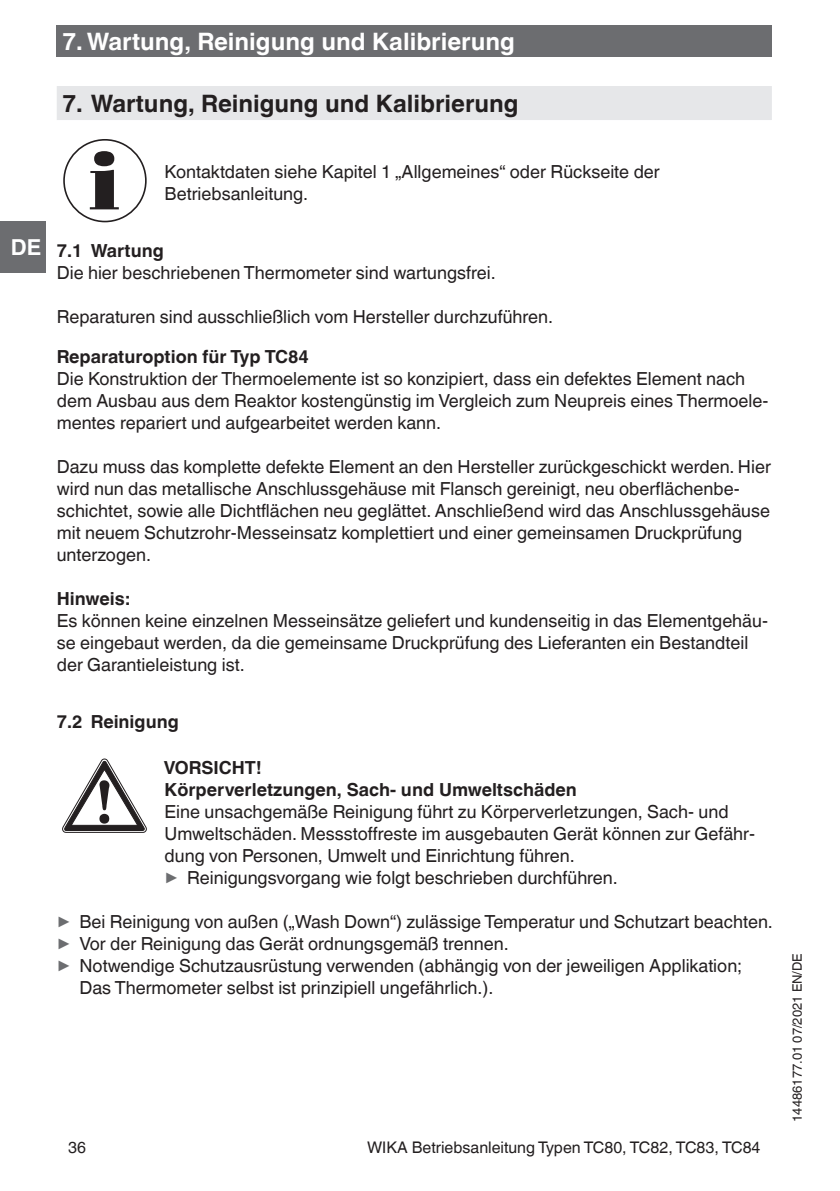
<style>
.page{position:relative;width:840px;height:1191px;background:#fff}
.page>*{position:absolute;margin:0;border:0;box-sizing:border-box;transform-origin:0 0}
.t1{font:700 24px "Helvetica World";color:#fff}
.t2{font:700 24px "Helvetica World";color:#231f20}
.t3{font:700 22px "Helvetica World";color:#fff}
.t4{font:18px/22px "Helvetica World";color:#231f20}
.t5{font:700 18px/22px "Helvetica World";color:#231f20}
.t6{font:16px "Helvetica World";color:#231f20}
.t7{font:13px "Helvetica World";color:#231f20}
.s1{font-size:17.6px;color:#6c6d70}
</style>
<div class="page">
<div style="left:57px;top:26px;width:714px;height:31px;background:#6c6d70"></div>
<div style="left:0;top:221px;width:45px;height:51px;background:#6c6d70"></div>
<div style="left:57px;top:86px;width:714px;height:34px;background:#e6e7e9"></div>
<svg style="left:90px;top:151px;width:29px;height:58px"></svg>
<div style="left:63px;top:139px;width:84px;height:83px;border:2px solid #231f20;border-radius:50%"></div>
<svg style="left:62px;top:759px;width:84px;height:73px"></svg>
<h1 class="t1" style="left:62px;top:27px;width:453px">7. Wartung, Reinigung und Kalibrierung</h1>
<h1 class="t2" style="left:62px;top:89px;width:457px">7. Wartung, Reinigung und Kalibrierung</h1>
<p class="t3" style="left:11px;top:234px;width:32px">DE</p>
<p class="t4" style="left:164px;top:160px;width:496px">Kontaktdaten siehe Kapitel 1 „Allgemeines“ oder Rückseite der<br>Betriebsanleitung.</p>
<p class="t5" style="left:57px;top:239px;width:108px">7.1 Wartung</p>
<p class="t4" style="left:57px;top:261px;width:440px">Die hier beschriebenen Thermometer sind wartungsfrei.</p>
<p class="t4" style="left:57px;top:305px;width:497px">Reparaturen sind ausschließlich vom Hersteller durchzuführen.</p>
<p class="t5" style="left:57px;top:345px;width:253px">Reparaturoption für Typ TC84</p>
<p class="t4" style="left:57px;top:367px;width:713px">Die Konstruktion der Thermoelemente ist so konzipiert, dass ein defektes Element nach dem Ausbau aus dem Reaktor kostengünstig im Vergleich zum Neupreis eines Thermoele&shy;mentes repariert und aufgearbeitet werden kann.</p>
<p class="t4" style="left:57px;top:455px;width:715px">Dazu muss das komplette defekte Element an den Hersteller zurückgeschickt werden. Hier wird nun das metallische Anschlussgehäuse mit Flansch gereinigt, neu oberflächenbe&shy;schichtet, sowie alle Dichtflächen neu geglättet. Anschließend wird das Anschlussgehäuse mit neuem Schutzrohr-Messeinsatz komplettiert und einer gemeinsamen Druckprüfung unterzogen.</p>
<p class="t5" style="left:57px;top:587px;width:74px">Hinweis:</p>
<p class="t4" style="left:57px;top:609px;width:712px">Es können keine einzelnen Messeinsätze geliefert und kundenseitig in das Elementgehäu&shy;se eingebaut werden, da die gemeinsame Druckprüfung des Lieferanten ein Bestandteil der Garantieleistung ist.</p>
<p class="t5" style="left:57px;top:711px;width:123px">7.2 Reinigung</p>
<p class="t5" style="left:164px;top:757px;width:414px">VORSICHT!<br>Körperverletzungen, Sach- und Umweltschäden</p>
<p class="t4" style="left:164px;top:801px;width:591px">Eine unsachgemäße Reinigung führt zu Körperverletzungen, Sach- und Umweltschäden. Messstoffreste im ausgebauten Gerät können zur Gefähr&shy;dung von Personen, Umwelt und Einrichtung führen.<br><span class="s1">▶</span> Reinigungsvorgang wie folgt beschrieben durchführen.</p>
<p class="t4" style="left:57px;top:911px;width:717px"><span class="s1">▶</span> Bei Reinigung von außen („Wash Down“) zulässige Temperatur und Schutzart beachten.</p>
<p class="t4" style="left:57px;top:933px;width:453px"><span class="s1">▶</span> Vor der Reinigung das Gerät ordnungsgemäß trennen.</p>
<p class="t4" style="left:57px;top:955px;width:686px"><span class="s1">▶</span> Notwendige Schutzausrüstung verwenden (abhängig von der jeweiligen Applikation;</p>
<p class="t4" style="left:79px;top:977px;width:415px">Das Thermometer selbst ist prinzipiell ungefährlich.).</p>
<p class="t6" style="left:68px;top:1137px;width:19px">36</p>
<p class="t6" style="left:367px;top:1137px;width:395px">WIKA Betriebsanleitung Typen TC80, TC82, TC83, TC84</p>
<p class="t7" style="left:789px;top:1121px;width:170px;rotate:-90deg">14486177.01 07/2021 EN/DE</p>
</div>
